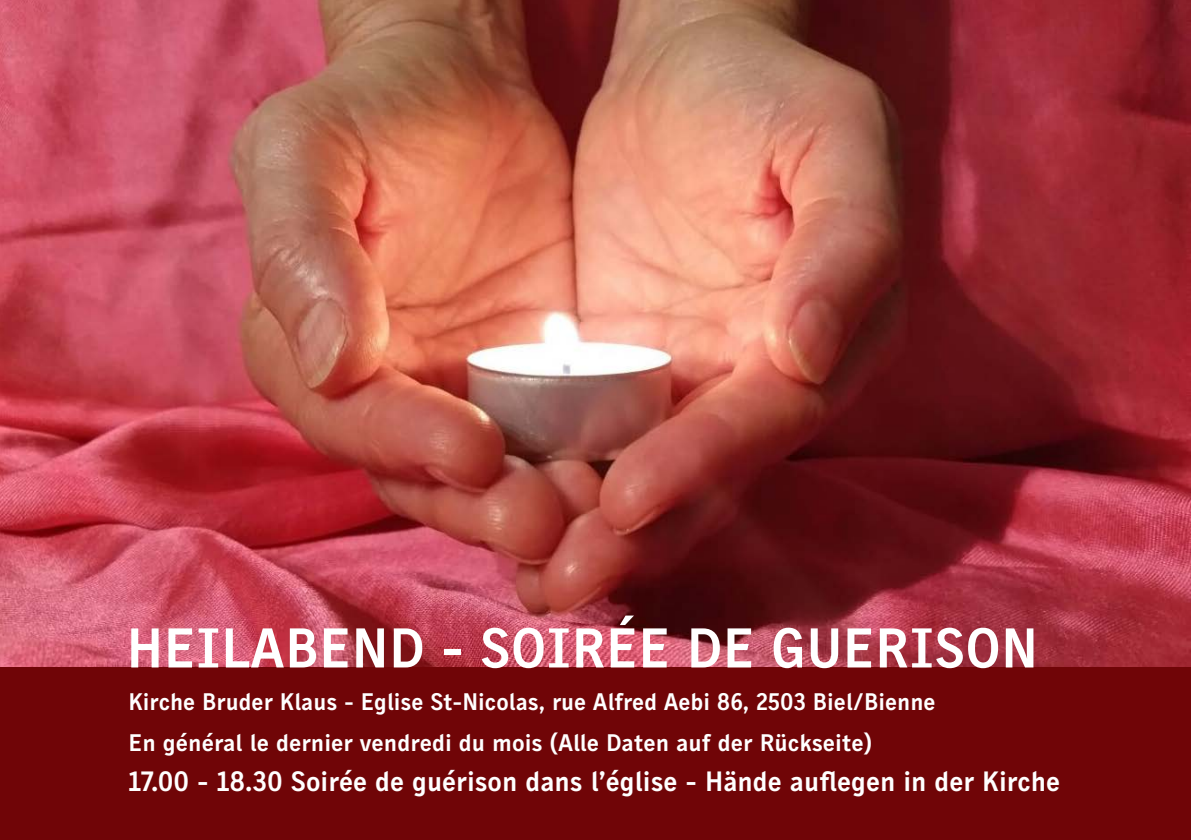
<style>
.page{position:relative;width:1191px;height:840px;background:#fff}
.page>*{position:absolute;margin:0;border:0;box-sizing:border-box;transform-origin:0 0}
.t1{font:56px "Skopex Gothic Bld";letter-spacing:.01em;color:#fff}
.t2{font:28px "Skopex Gothic Bld";color:#fff}
.t3{font:24px "Skopex Gothic Bld";color:#fff}
</style>
<div class="page">
<img style="left:0;top:0;width:1191px;height:667px">
<div style="left:0;top:667px;width:1191px;height:172px;background:#700507"></div>
<p class="t1" style="left:127px;top:613px;width:913px">HEILABEND - SOIRÉE DE GUERISON</p>
<p class="t3" style="left:129px;top:686px;width:808px">Kirche Bruder Klaus - Eglise St-Nicolas, rue Alfred Aebi 86, 2503 Biel/Bienne</p>
<p class="t3" style="left:129px;top:727px;width:745px">En général le dernier vendredi du mois (Alle Daten auf der Rückseite)</p>
<p class="t2" style="left:129px;top:763px;width:933px">17.00 - 18.30 Soirée de guérison dans l’église - Hände auflegen in der Kirche</p>
</div>
